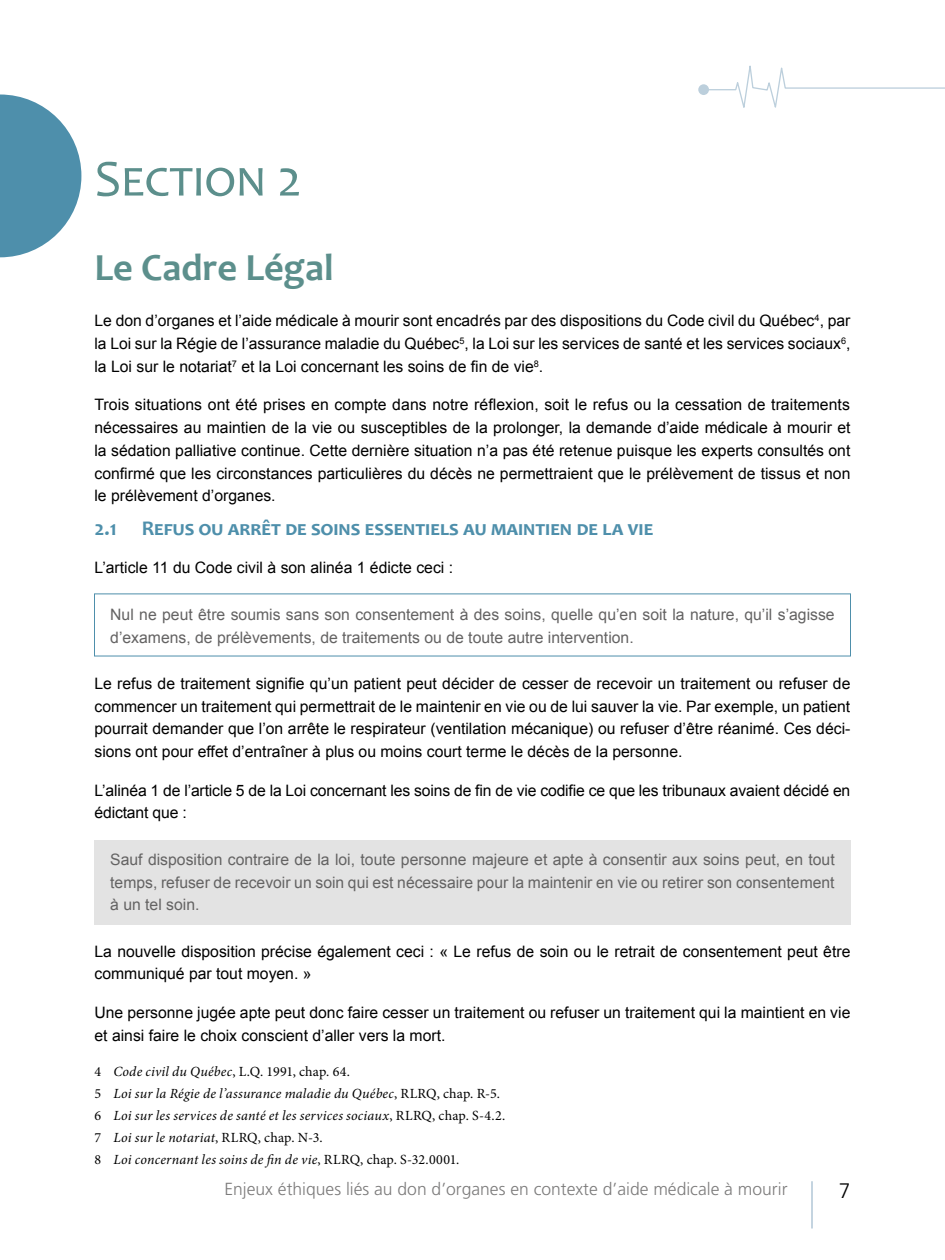
<style>
.page{position:relative;width:945px;height:1260px;background:#fff}
.page>*{position:absolute;margin:0;border:0;box-sizing:border-box;transform-origin:0 0}
.t1{font:52.5px "Candara";color:#5c8f8c}
.t2{font:700 38.5px "Candara";color:#5c8f8c}
.t3{font:700 21px "Candara";color:#4e8fab}
.t4{font:300 21px "Frutiger";color:#000}
.t5{font:300 17.5px "Frutiger";color:#7c7b7b}
.t6{font:15.75px/22.8px "Arial";color:#000;text-align:justify}
.t7{font:15.75px/22.8px "Arial";color:#646363}
.t8{font:italic 14px/21.9px "Minion Pro";letter-spacing:.015em;color:#000}
.s1{font-style:normal}
</style>
<div class="page">
<hr style="left:811px;top:1181px;width:2px;height:47px;background:#bccfdc">
<svg style="left:707px;top:65px;width:238px;height:43px"></svg>
<div style="left:698px;top:84px;width:11px;height:11px;background:#bccfdc;border-radius:50%"></div>
<div style="left:94px;top:840px;width:757px;height:85px;background:#e3e3e3"></div>
<svg style="left:0;top:95px;width:81px;height:162px"></svg>
<h2 class="t1" style="left:94px;top:146px;width:209px">Section 2</h2>
<h2 class="t2" style="left:94px;top:243px;width:241px">Le Cadre Légal</h2>
<p class="t6" style="left:94px;top:310px;width:758px">Le don d’organes et l’aide médicale à mourir sont encadrés par des dispositions du Code civil du Québec<sup>4</sup>, par la Loi sur la Régie de l’assurance maladie du Québec<sup>5</sup>, la Loi sur les services de santé et les services sociaux<sup>6</sup>, la Loi sur le notariat<sup>7</sup> et la Loi concernant les soins de fin de vie<sup>8</sup>.</p>
<p class="t6" style="left:94px;top:394px;width:757px">Trois situations ont été prises en compte dans notre réflexion, soit le refus ou la cessation de traitements nécessaires au maintien de la vie ou susceptibles de la prolonger, la demande d’aide médicale à mourir et la sédation palliative continue. Cette dernière situation n’a pas été retenue puisque les experts consultés ont confirmé que les circonstances particulières du décès ne permettraient que le prélèvement de tissus et non le prélèvement d’organes.</p>
<h3 class="t3" style="left:94px;top:515px;width:560px">2.1 Refus ou arrêt de soins essentiels au maintien de la vie</h3>
<p class="t6" style="left:94px;top:557px;width:360px">L’article 11 du Code civil à son alinéa 1 édicte ceci :</p>
<p class="t7" style="left:110px;top:603px;width:726px">Nul ne peut être soumis sans son consentement à des soins, quelle qu’en soit la nature, qu’il s’agisse d’examens, de prélèvements, de traitements ou de toute autre intervention.</p>
<p class="t6" style="left:94px;top:672px;width:757px">Le refus de traitement signifie qu’un patient peut décider de cesser de recevoir un traitement ou refuser de commencer un traitement qui permettrait de le maintenir en vie ou de lui sauver la vie. Par exemple, un patient pourrait demander que l’on arrête le respirateur (ventilation mécanique) ou refuser d’être réanimé. Ces déci&shy;sions ont pour effet d’entraîner à plus ou moins court terme le décès de la personne.</p>
<p class="t6" style="left:94px;top:779px;width:757px">L’alinéa 1 de l’article 5 de la Loi concernant les soins de fin de vie codifie ce que les tribunaux avaient décidé en édictant que :</p>
<p class="t7" style="left:110px;top:848px;width:726px;text-align:justify">Sauf disposition contraire de la loi, toute personne majeure et apte à consentir aux soins peut, en tout temps, refuser de recevoir un soin qui est nécessaire pour la maintenir en vie ou retirer son consentement à un tel soin.</p>
<p class="t6" style="left:94px;top:940px;width:757px">La nouvelle disposition précise également ceci : « Le refus de soin ou le retrait de consentement peut être communiqué par tout moyen. »</p>
<p class="t6" style="left:94px;top:1001px;width:757px">Une personne jugée apte peut donc faire cesser un traitement ou refuser un traitement qui la maintient en vie et ainsi faire le choix conscient d’aller vers la mort.</p>
<p class="t8" style="left:94px;top:1061px;width:412px"><span class="s1">4</span> Code civil du Québec<span class="s1">, L.Q. 1991, chap. 64.<br>5</span> Loi sur la Régie de l’assurance maladie du Québec<span class="s1">, RLRQ, chap. R-5.<br>6</span> Loi sur les services de santé et les services sociaux<span class="s1">, RLRQ, chap. S-4.2.<br>7</span> Loi sur le notariat<span class="s1">, RLRQ, chap. N-3.<br>8</span> Loi concernant les soins de fin de vie<span class="s1">, RLRQ, chap. S-32.0001.</span></p>
<p class="t5" style="left:224px;top:1179px;width:565px">Enjeux éthiques liés au don d’organes en contexte d’aide médicale à mourir</p>
<h3 class="t4" style="left:839px;top:1179px;width:13px">7</h3>
</div>
